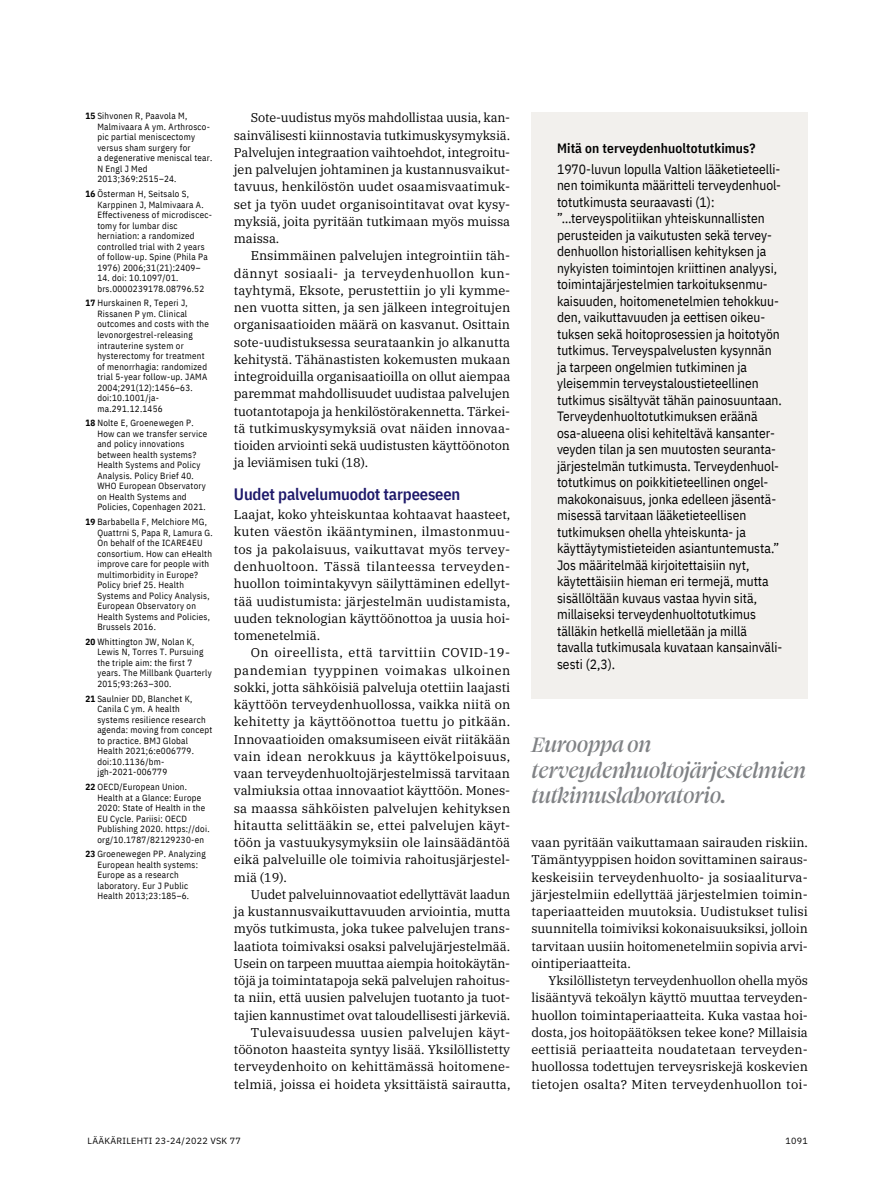
<style>
.page{position:relative;width:893px;height:1191px;background:#fff}
.page>*{position:absolute;margin:0;border:0;box-sizing:border-box;transform-origin:0 0}
.t1{font:italic 500 24px/25.5px "Swear Display";letter-spacing:-.01em;color:#808285}
.t2{font:600 16.5px "IBM Plex Sans Cond";letter-spacing:-.01em;color:#1e196a}
.t3{font:13.5px/16.5px "IBM Plex Sans Cond";color:#000}
.t4{font:600 13.5px "IBM Plex Sans Cond";letter-spacing:.01em;color:#000}
.t5{font:12.75px/17.2px "IBM Plex Serif";letter-spacing:-.005em;color:#000;text-align:justify}
.t6{font:9px/10.5px "IBM Plex Sans Cond";letter-spacing:.03em;color:#000}
.t7{font:9px "IBM Plex Sans";letter-spacing:.03em;color:#000}
.s1{font-weight:700}
</style>
<div class="page">
<div style="left:531px;top:112px;width:277px;height:587px;background:#f2f0ed"></div>
<p class="t6" style="left:97px;top:110px;width:117px;text-indent:-12px"><span class="s1">15</span> Sihvonen R, Paavola M,<br>Malmivaara A ym. Arthrosco&shy;pic partial meniscectomy versus sham surgery for<br>a degenerative meniscal tear.<br>N Engl J Med<br>2013;369:2515–24.</p>
<p class="t6" style="left:97px;top:188px;width:116px;text-indent:-12px"><span class="s1">16</span> Österman H, Seitsalo S,<br>Karppinen J, Malmivaara A.<br>Effectiveness of microdiscec&shy;tomy for lumbar disc herniation: a randomized controlled trial with 2 years of follow-up. Spine (Phila Pa<br>1976) 2006;31(21):2409–</p>
<p class="t6" style="left:97px;top:272px;width:108px">14. doi: 10.1097/01. brs.0000239178.08796.52</p>
<p class="t6" style="left:97px;top:297px;width:113px;text-indent:-12px"><span class="s1">17</span> Hurskainen R, Teperi J,<br>Rissanen P ym. Clinical outcomes and costs with the levonorgestrel-releasing intrauterine system or hysterectomy for treatment of menorrhagia: randomized trial 5-year follow-up. JAMA<br>2004;291(12):1456–63. doi:10.1001/ja&shy;ma.291.12.1456</p>
<p class="t6" style="left:97px;top:417px;width:111px;text-indent:-12px"><span class="s1">18</span> Nolte E, Groenewegen P.<br>How can we transfer service and policy innovations between health systems?<br>Health Systems and Policy<br>Analysis. Policy Brief 40.<br>WHO European Observatory on Health Systems and<br>Policies, Copenhagen 2021.</p>
<p class="t6" style="left:97px;top:516px;width:117px;text-indent:-12px"><span class="s1">19</span> Barbabella F, Melchiore MG,<br>Quattrni S, Papa R, Lamura G.<br>On behalf of the ICARE4EU consortium. How can eHealth improve care for people with multimorbidity in Europe?<br>Policy brief 25. Health<br>Systems and Policy Analysis,<br>European Observatory on<br>Health Systems and Policies,<br>Brussels 2016.</p>
<p class="t6" style="left:97px;top:635px;width:116px;text-indent:-12px"><span class="s1">20</span> Whittington JW, Nolan K,<br>Lewis N, Torres T. Pursuing the triple aim: the first 7 years. The Millbank Quarterly<br>2015;93:263–300.</p>
<p class="t6" style="left:97px;top:692px;width:117px;text-indent:-12px"><span class="s1">21</span> Saulnier DD, Blanchet K,<br>Canila C ym. A health systems resilience research agenda: moving from concept to practice. BMJ Global<br>Health 2021;6:e006779. doi:10.1136/bm&shy;jgh-2021-006779</p>
<p class="t6" style="left:97px;top:781px;width:114px;text-indent:-12px"><span class="s1">22</span> OECD/European Union.<br>Health at a Glance: Europe<br>2020: State of Health in the<br>EU Cycle. Pariisi: OECD<br>Publishing 2020. https://doi. org/10.1787/82129230-en</p>
<p class="t6" style="left:97px;top:848px;width:110px;text-indent:-12px"><span class="s1">23</span> Groenewegen PP. Analyzing<br>European health systems:<br>Europe as a research laboratory. Eur J Public<br>Health 2013;23:185–6.</p>
<p class="t5" style="left:234px;top:108px;width:278px;text-indent:17px">Sote-uudistus myös mahdollistaa uusia, kan&shy;sainvälisesti kiinnostavia tutkimuskysymyksiä.<br>Palvelujen integraation vaihtoehdot, integroitu&shy;jen palvelujen johtaminen ja kustannusvaikut&shy;tavuus, henkilöstön uudet osaamisvaatimuk&shy;set ja työn uudet organisointitavat ovat kysy&shy;myksiä, joita pyritään tutkimaan myös muissa maissa.</p>
<p class="t5" style="left:234px;top:246px;width:278px;text-align:left;text-indent:17px">Ensimmäinen palvelujen integrointiin täh&shy;dännyt sosiaali- ja terveydenhuollon kun&shy;tayhtymä, Eksote, perustettiin jo yli kymme&shy;nen vuotta sitten, ja sen jälkeen integroitujen organisaatioiden määrä on kasvanut. Osittain sote-uudistuksessa seurataankin jo alkanutta kehitystä. Tähänastisten kokemusten mukaan integroiduilla organisaatioilla on ollut aiempaa paremmat mahdollisuudet uudistaa palvelujen tuotantotapoja ja henkilöstörakennetta. Tärkei&shy;tä tutkimuskysymyksiä ovat näiden innovaa&shy;tioiden arviointi sekä uudistusten käyttöönoton ja leviämisen tuki (18).</p>
<p class="t2" style="left:234px;top:481px;width:228px">Uudet palvelumuodot tarpeeseen</p>
<p class="t5" style="left:234px;top:505px;width:278px">Laajat, koko yhteiskuntaa kohtaavat haasteet, kuten väestön ikääntyminen, ilmastonmuu&shy;tos ja pakolaisuus, vaikuttavat myös tervey&shy;denhuoltoon. Tässä tilanteessa terveyden&shy;huollon toimintakyvyn säilyttäminen edellyt&shy;tää uudistumista: järjestelmän uudistamista, uuden teknologian käyttöönottoa ja uusia hoi&shy;tomenetelmiä.</p>
<p class="t5" style="left:234px;top:643px;width:278px;text-indent:17px">On oireellista, että tarvittiin COVID-19- pandemian tyyppinen voimakas ulkoinen sokki, jotta sähköisiä palveluja otettiin laajasti käyttöön terveydenhuollossa, vaikka niitä on kehitetty ja käyttöönottoa tuettu jo pitkään.<br>Innovaatioiden omaksumiseen eivät riitäkään vain idean nerokkuus ja käyttökelpoisuus, vaan terveydenhuoltojärjestelmissä tarvitaan valmiuksia ottaa innovaatiot käyttöön. Mones&shy;sa maassa sähköisten palvelujen kehityksen hitautta selittääkin se, ettei palvelujen käyt&shy;töön ja vastuukysymyksiin ole lainsäädäntöä eikä palveluille ole toimivia rahoitusjärjestel&shy;miä (19).</p>
<p class="t5" style="left:234px;top:884px;width:278px;text-align:right">Uudet palveluinnovaatiot edellyttävät laadun<br>ja kustannusvaikuttavuuden arviointia, mutta myös tutkimusta, joka tukee palvelujen trans&shy;laatiota toimivaksi osaksi palvelujärjestelmää.<br>Usein on tarpeen muuttaa aiempia hoitokäytän&shy;töjä ja toimintatapoja sekä palvelujen rahoitus&shy;ta niin, että uusien palvelujen tuotanto ja tuot&shy;tajien kannustimet ovat taloudellisesti järkeviä.<br>Tulevaisuudessa uusien palvelujen käyt&shy;töönoton haasteita syntyy lisää. Yksilöllistetty terveydenhoito on kehittämässä hoitomene&shy;telmiä, joissa ei hoideta yksittäistä sairautta,</p>
<p class="t4" style="left:557px;top:138px;width:200px">Mitä on terveydenhuoltotutkimus?</p>
<p class="t3" style="left:557px;top:160px;width:227px">1970-luvun lopulla Valtion lääketieteelli&shy;nen toimikunta määritteli terveydenhuol&shy;totutkimusta seuraavasti (1): ”…terveyspolitiikan yhteiskunnallisten perusteiden ja vaikutusten sekä tervey&shy;denhuollon historiallisen kehityksen ja nykyisten toimintojen kriittinen analyysi, toimintajärjestelmien tarkoituksenmu&shy;kaisuuden, hoitomenetelmien tehokkuu&shy;den, vaikuttavuuden ja eettisen oikeu&shy;tuksen sekä hoitoprosessien ja hoitotyön tutkimus. Terveyspalvelusten kysynnän ja tarpeen ongelmien tutkiminen ja yleisemmin terveystaloustieteellinen tutkimus sisältyvät tähän painosuuntaan.<br>Terveydenhuoltotutkimuksen eräänä osa-alueena olisi kehiteltävä kansanter&shy;veyden tilan ja sen muutosten seuranta&shy;järjestelmän tutkimusta. Terveydenhuol&shy;totutkimus on poikkitieteellinen ongel&shy;makokonaisuus, jonka edelleen jäsentä&shy;misessä tarvitaan lääketieteellisen tutkimuksen ohella yhteiskunta- ja käyttäytymistieteiden asiantuntemusta.” Jos määritelmää kirjoitettaisiin nyt, käytettäisiin hieman eri termejä, mutta sisällöltään kuvaus vastaa hyvin sitä, millaiseksi terveydenhuoltotutkimus tälläkin hetkellä mielletään ja millä tavalla tutkimusala kuvataan kansainväli&shy;sesti (2,3).</p>
<h1 class="t1" style="left:531px;top:731px;width:276px">Eurooppa on terveydenhuoltojärjestelmien tutkimuslaboratorio.</h1>
<p class="t5" style="left:531px;top:833px;width:278px">vaan pyritään vaikuttamaan sairauden riskiin.<br>Tämäntyyppisen hoidon sovittaminen sairaus&shy;keskeisiin terveydenhuolto- ja sosiaaliturva&shy;järjestelmiin edellyttää järjestelmien toimin&shy;taperiaatteiden muutoksia. Uudistukset tulisi suunnitella toimiviksi kokonaisuuksiksi, jolloin tarvitaan uusiin hoitomenetelmiin sopivia arvi&shy;ointiperiaatteita.</p>
<p class="t5" style="left:531px;top:971px;width:278px;text-indent:17px">Yksilöllistetyn terveydenhuollon ohella myös lisääntyvä tekoälyn käyttö muuttaa terveyden&shy;huollon toimintaperiaatteita. Kuka vastaa hoi&shy;dosta, jos hoitopäätöksen tekee kone? Millaisia eettisiä periaatteita noudatetaan terveyden&shy;huollossa todettujen terveysriskejä koskevien tietojen osalta? Miten terveydenhuollon toi-</p>
<p class="t7" style="left:87px;top:1133px;width:155px">LÄÄKÄRILEHTI 23-24/2022 VSK 77</p>
<p class="t7" style="left:785px;top:1133px;width:24px">1091</p>
</div>
